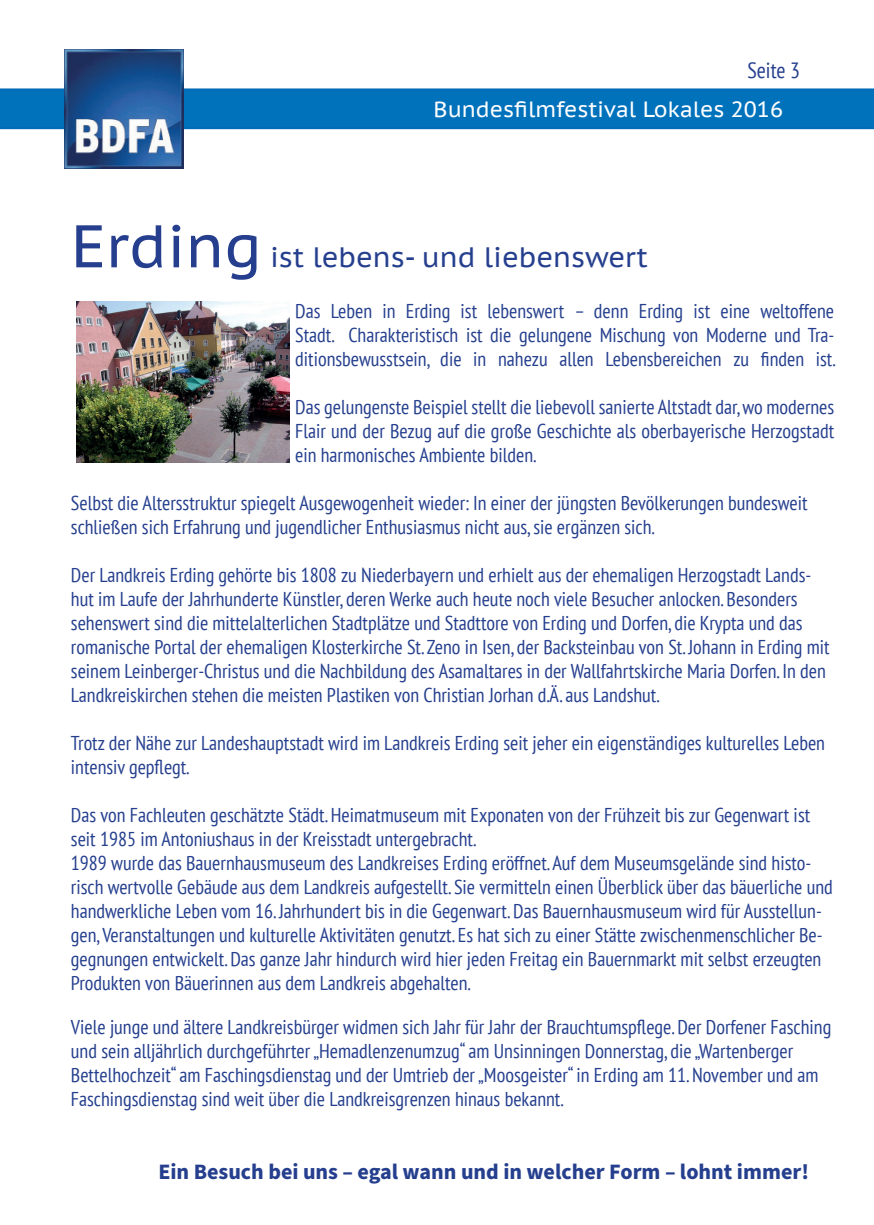
<style>
.page{position:relative;width:874px;height:1225px;background:#fff}
.page>*{position:absolute;margin:0;border:0;box-sizing:border-box;transform-origin:0 0}
.t1{font:28px "PT Sans Caption";color:#253f8e}
.t2{font:700 22px "Source Sans Pro";color:#253f8e}
.t3{font:22px "PT Sans Caption";color:#fff}
.t4{font:condensed 22px "PT Sans";color:#253f8e}
.t5{font:condensed 20px/24px "PT Sans";color:#253f8e}
.s1{font-size:60px}
</style>
<div class="page">
<div style="left:0;top:88px;width:873px;height:41px;background:#0072bc"></div>
<img style="left:65px;top:49px;width:119px;height:119px">
<img style="left:77px;top:302px;width:212px;height:160px">
<p class="t4" style="left:747px;top:57px;width:54px">Seite 3</p>
<p class="t3" style="left:433px;top:95px;width:351px">Bundesfilmfestival Lokales 2016</p>
<p class="t1" style="left:71px;top:239px;width:578px"><span class="s1">Erding</span> ist lebens- und liebenswert</p>
<p class="t5" style="left:295px;top:298px;width:541px;text-align:justify">Das Leben in Erding ist lebenswert – denn Erding ist eine weltoffene Stadt. Charakteristisch ist die gelungene Mischung von Moderne und Tra&shy;ditionsbewusstsein, die in nahezu allen Lebensbereichen zu finden ist.</p>
<p class="t5" style="left:295px;top:394px;width:540px;text-align:justify">Das gelungenste Beispiel stellt die liebevoll sanierte Altstadt dar, wo modernes Flair und der Bezug auf die große Geschichte als oberbayerische Herzogstadt ein harmonisches Ambiente bilden.</p>
<p class="t5" style="left:71px;top:490px;width:737px">Selbst die Altersstruktur spiegelt Ausgewogenheit wieder: In einer der jüngsten Bevölkerungen bundesweit schließen sich Erfahrung und jugendlicher Enthusiasmus nicht aus, sie ergänzen sich.</p>
<p class="t5" style="left:71px;top:562px;width:759px">Der Landkreis Erding gehörte bis 1808 zu Niederbayern und erhielt aus der ehemaligen Herzogstadt Lands&shy;hut im Laufe der Jahrhunderte Künstler, deren Werke auch heute noch viele Besucher anlocken. Besonders sehenswert sind die mittelalterlichen Stadtplätze und Stadttore von Erding und Dorfen, die Krypta und das romanische Portal der ehemaligen Klosterkirche St. Zeno in Isen, der Backsteinbau von St. Johann in Erding mit seinem Leinberger-Christus und die Nachbildung des Asamaltares in der Wallfahrtskirche Maria Dorfen. In den Landkreiskirchen stehen die meisten Plastiken von Christian Jorhan d.Ä. aus Landshut.</p>
<p class="t5" style="left:71px;top:730px;width:755px">Trotz der Nähe zur Landeshauptstadt wird im Landkreis Erding seit jeher ein eigenständiges kulturelles Leben intensiv gepflegt.</p>
<p class="t5" style="left:71px;top:802px;width:740px">Das von Fachleuten geschätzte Städt. Heimatmuseum mit Exponaten von der Frühzeit bis zur Gegenwart ist seit 1985 im Antoniushaus in der Kreisstadt untergebracht.</p>
<p class="t5" style="left:71px;top:850px;width:763px">1989 wurde das Bauernhausmuseum des Landkreises Erding eröffnet. Auf dem Museumsgelände sind histo&shy;risch wertvolle Gebäude aus dem Landkreis aufgestellt. Sie vermitteln einen Überblick über das bäuerliche und handwerkliche Leben vom 16. Jahrhundert bis in die Gegenwart. Das Bauernhausmuseum wird für Ausstellun&shy;gen, Veranstaltungen und kulturelle Aktivitäten genutzt. Es hat sich zu einer Stätte zwischenmenschlicher Be&shy;gegnungen entwickelt. Das ganze Jahr hindurch wird hier jeden Freitag ein Bauernmarkt mit selbst erzeugten Produkten von Bäuerinnen aus dem Landkreis abgehalten.</p>
<p class="t5" style="left:71px;top:1014px;width:761px">Viele junge und ältere Landkreisbürger widmen sich Jahr für Jahr der Brauchtumspflege. Der Dorfener Fasching und sein alljährlich durchgeführter „Hemadlenzenumzug“ am Unsinningen Donnerstag, die „Wartenberger Bettelhochzeit“ am Faschingsdienstag und der Umtrieb der „Moosgeister“ in Erding am 11. November und am Faschingsdienstag sind weit über die Landkreisgrenzen hinaus bekannt.</p>
<p class="t2" style="left:158px;top:1156px;width:651px">Ein Besuch bei uns – egal wann und in welcher Form – lohnt immer!</p>
</div>
